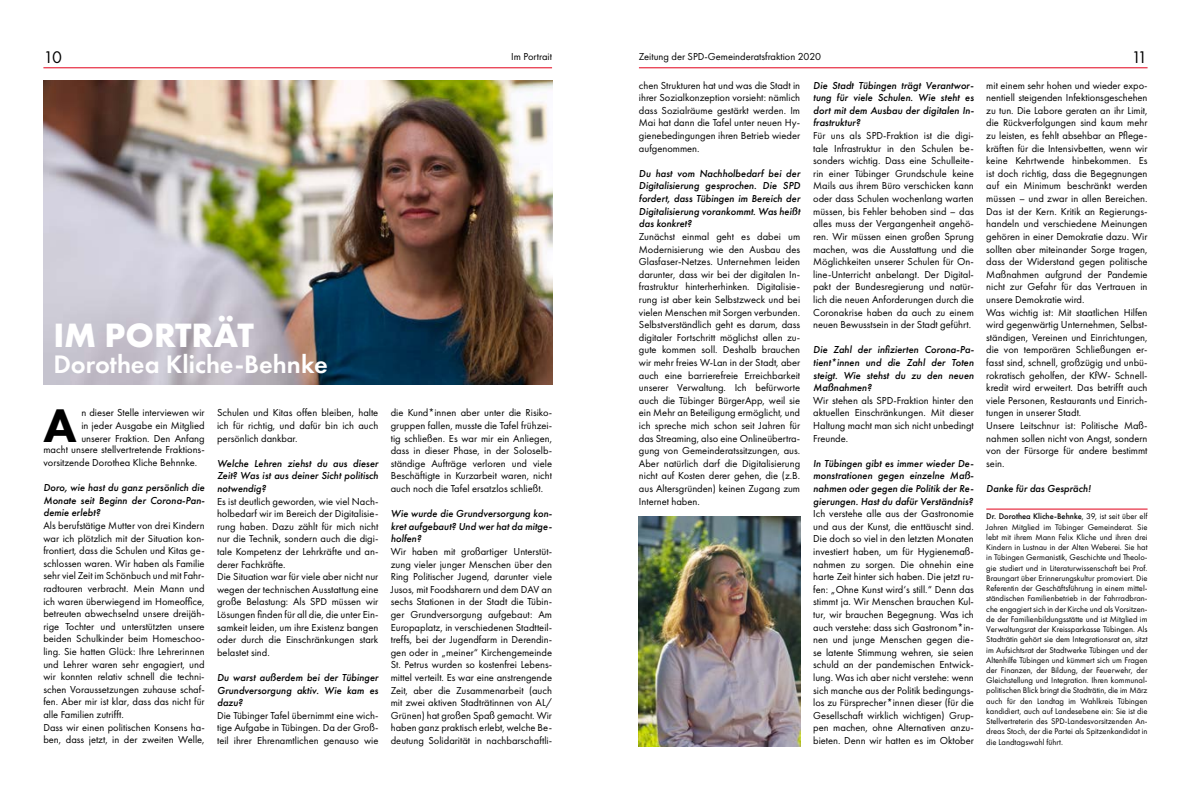
<style>
.page{position:relative;width:1191px;height:794px;background:#fff}
.page>*{position:absolute;margin:0;border:0;box-sizing:border-box;transform-origin:0 0}
.t1{font:800 49px "Futura PT";color:#000}
.t2{font:700 35px "Futura PT";color:#fff}
.t3{font:600 26.25px "Futura PT";color:#fff}
.t4{font:17.5px "Futura PT";color:#000}
.t5{font:10.5px/12.6px "Futura PT";color:#000;text-align:justify}
.t6{font:italic 500 10.5px/12.6px "Futura PT";color:#000;text-align:justify}
.t7{font:8.58px/10.2px "Futura PT";color:#000;text-align:justify}
.s1{font-weight:500}
</style>
<div class="page">
<hr style="left:639px;top:67px;width:508px;height:1px;background:#e2001a">
<hr style="left:43px;top:67px;width:509px;height:1px;background:#e2001a">
<img style="left:43px;top:81px;width:509px;height:303px">
<img style="left:639px;top:516px;width:161px;height:230px">
<hr style="left:986px;top:508px;width:161px;height:1px;background:#e2001a">
<h3 class="t4" style="left:43px;top:46px;width:20px">10</h3>
<p class="t5" style="left:511px;top:50px;width:42px">Im Portrait</p>
<p class="t5" style="left:639px;top:50px;width:184px">Zeitung der SPD-Gemeinderatsfraktion 2020</p>
<h3 class="t4" style="left:1131px;top:46px;width:17px">11</h3>
<h2 class="t2" style="left:53px;top:312px;width:202px">IM PORTRÄT</h2>
<h3 class="t3" style="left:53px;top:348px;width:276px">Dorothea Kliche-Behnke</h3>
<p class="t5" style="left:81px;top:406px;width:125px">n dieser Stelle interviewen wir in jeder Ausgabe ein Mitglied</p>
<h1 class="t1" style="left:43px;top:394px;width:35px">A</h1>
<p class="t5" style="left:81px;top:432px;width:125px">unserer Fraktion. Den Anfang</p>
<p class="t5" style="left:43px;top:443px;width:163px">macht unsere stellvertretende Fraktions&shy;vorsitzende Dorothea Kliche Behnnke.</p>
<p class="t6" style="left:43px;top:481px;width:163px">Doro, wie hast du ganz persönlich die Monate seit Beginn der Corona-Pan&shy;demie erlebt?</p>
<p class="t5" style="left:43px;top:519px;width:163px;text-align:left">Als berufstätige Mutter von drei Kindern war ich plötzlich mit der Situation kon&shy;frontiert, dass die Schulen und Kitas ge&shy;schlossen waren. Wir haben als Familie sehr viel Zeit im Schönbuch und mit Fahr&shy;radtouren verbracht. Mein Mann und ich waren überwiegend im Homeoffice, betreuten abwechselnd unsere dreijäh&shy;rige Tochter und unterstützten unsere beiden Schulkinder beim Homeschoo&shy;ling. Sie hatten Glück: Ihre Lehrerinnen und Lehrer waren sehr engagiert, und wir konnten relativ schnell die techni&shy;schen Voraussetzungen zuhause schaf&shy;fen. Aber mir ist klar, dass das nicht für alle Familien zutrifft.<br>Dass wir einen politischen Konsens ha&shy;ben, dass jetzt, in der zweiten Welle,</p>
<p class="t5" style="left:217px;top:406px;width:163px">Schulen und Kitas offen bleiben, halte ich für richtig, und dafür bin ich auch persönlich dankbar.</p>
<p class="t6" style="left:217px;top:457px;width:163px">Welche Lehren ziehst du aus dieser Zeit? Was ist aus deiner Sicht politisch notwendig?</p>
<p class="t5" style="left:217px;top:495px;width:163px;text-align:left">Es ist deutlich geworden, wie viel Nach&shy;holbedarf wir im Bereich der Digitalisie&shy;rung haben. Dazu zählt für mich nicht nur die Technik, sondern auch die digi&shy;tale Kompetenz der Lehrkräfte und an&shy;derer Fachkräfte.<br>Die Situation war für viele aber nicht nur wegen der technischen Ausstattung eine große Belastung: Als SPD müssen wir Lösungen finden für all die, die unter Ein&shy;samkeit leiden, um ihre Existenz bangen oder durch die Einschränkungen stark belastet sind.</p>
<p class="t6" style="left:217px;top:671px;width:163px">Du warst außerdem bei der Tübinger Grundversorgung aktiv. Wie kam es dazu?</p>
<p class="t5" style="left:217px;top:709px;width:163px">Die Tübinger Tafel übernimmt eine wich&shy;tige Aufgabe in Tübingen. Da der Groß&shy;teil ihrer Ehrenamtlichen genauso wie</p>
<p class="t5" style="left:391px;top:406px;width:163px">die Kund*innen aber unter die Risiko&shy;gruppen fallen, musste die Tafel frühzei&shy;tig schließen. Es war mir ein Anliegen, dass in dieser Phase, in der Soloselb&shy;ständige Aufträge verloren und viele Beschäftigte in Kurzarbeit waren, nicht auch noch die Tafel ersatzlos schließt.</p>
<p class="t6" style="left:391px;top:507px;width:163px">Wie wurde die Grundversorgung kon&shy;kret aufgebaut? Und wer hat da mitge&shy;holfen?</p>
<p class="t5" style="left:391px;top:545px;width:163px">Wir haben mit großartiger Unterstüt&shy;zung vieler junger Menschen über den Ring Politischer Jugend, darunter viele Jusos, mit Foodsharern und dem DAV an sechs Stationen in der Stadt die Tübin&shy;ger Grundversorgung aufgebaut: Am Europaplatz, in verschiedenen Stadtteil&shy;treffs, bei der Jugendfarm in Derendin&shy;gen oder in „meiner“ Kirchengemeinde St. Petrus wurden so kostenfrei Lebens&shy;mittel verteilt. Es war eine anstrengende Zeit, aber die Zusammenarbeit (auch mit zwei aktiven Stadträtinnen von AL/ Grünen) hat großen Spaß gemacht. Wir haben ganz praktisch erlebt, welche Be&shy;deutung Solidarität in nachbarschaftli-</p>
<p class="t5" style="left:639px;top:79px;width:163px">chen Strukturen hat und was die Stadt in ihrer Sozialkonzeption vorsieht: nämlich dass Sozialräume gestärkt werden. Im Mai hat dann die Tafel unter neuen Hy&shy;gienebedingungen ihren Betrieb wieder aufgenommen.</p>
<p class="t6" style="left:639px;top:167px;width:163px">Du hast vom Nachholbedarf bei der Digitalisierung gesprochen. Die SPD fordert, dass Tübingen im Bereich der Digitalisierung vorankommt. Was heißt das konkret?</p>
<p class="t5" style="left:639px;top:230px;width:163px">Zunächst einmal geht es dabei um Modernisierung wie den Ausbau des Glasfaser-Netzes. Unternehmen leiden darunter, dass wir bei der digitalen In&shy;frastruktur hinterherhinken. Digitalisie&shy;rung ist aber kein Selbstzweck und bei vielen Menschen mit Sorgen verbunden.<br>Selbstverständlich geht es darum, dass digitaler Fortschritt möglichst allen zu&shy;gute kommen soll. Deshalb brauchen wir mehr freies W-Lan in der Stadt, aber auch eine barrierefreie Erreichbarkeit unserer Verwaltung. Ich befürworte auch die Tübinger BürgerApp, weil sie ein Mehr an Beteiligung ermöglicht, und ich spreche mich schon seit Jahren für das Streaming, also eine Onlineübertra&shy;gung von Gemeinderatssitzungen, aus.<br>Aber natürlich darf die Digitalisierung nicht auf Kosten derer gehen, die (z.B. aus Altersgründen) keinen Zugang zum Internet haben.</p>
<p class="t5" style="left:986px;top:79px;width:163px;text-align:left">mit einem sehr hohen und wieder expo&shy;nentiell steigenden Infektionsgeschehen zu tun. Die Labore geraten an ihr Limit, die Rückverfolgungen sind kaum mehr zu leisten, es fehlt absehbar an Pflege&shy;kräften für die Intensivbetten, wenn wir keine Kehrtwende hinbekommen. Es ist doch richtig, dass die Begegnungen auf ein Minimum beschränkt werden müssen – und zwar in allen Bereichen.<br>Das ist der Kern. Kritik an Regierungs&shy;handeln und verschiedene Meinungen gehören in einer Demokratie dazu. Wir sollten aber miteinander Sorge tragen, dass der Widerstand gegen politische Maßnahmen aufgrund der Pandemie nicht zur Gefahr für das Vertrauen in unsere Demokratie wird.<br>Was wichtig ist: Mit staatlichen Hilfen wird gegenwärtig Unternehmen, Selbst&shy;ständigen, Vereinen und Einrichtungen, die von temporären Schließungen er&shy;fasst sind, schnell, großzügig und unbü&shy;rokratisch geholfen, der KfW- Schnell&shy;kredit wird erweitert. Das betrifft auch viele Personen, Restaurants und Einrich&shy;tungen in unserer Stadt.<br>Unsere Leitschnur ist: Politische Maß&shy;nahmen sollen nicht von Angst, sondern von der Fürsorge für andere bestimmt sein.</p>
<p class="t6" style="left:986px;top:482px;width:106px">Danke für das Gespräch!</p>
<p class="t6" style="left:813px;top:79px;width:162px">Die Stadt Tübingen trägt Verantwor&shy;tung für viele Schulen. Wie steht es dort mit dem Ausbau der digitalen In&shy;frastruktur?</p>
<p class="t5" style="left:813px;top:129px;width:162px">Für uns als SPD-Fraktion ist die digi&shy;tale Infrastruktur in den Schulen be&shy;sonders wichtig. Dass eine Schulleite&shy;rin einer Tübinger Grundschule keine Mails aus ihrem Büro verschicken kann oder dass Schulen wochenlang warten müssen, bis Fehler behoben sind – das alles muss der Vergangenheit angehö&shy;ren. Wir müssen einen großen Sprung machen, was die Ausstattung und die Möglichkeiten unserer Schulen für On&shy;line-Unterricht anbelangt. Der Digital&shy;pakt der Bundesregierung und natür&shy;lich die neuen Anforderungen durch die Coronakrise haben da auch zu einem neuen Bewusstsein in der Stadt geführt.</p>
<p class="t6" style="left:813px;top:343px;width:162px">Die Zahl der infizierten Corona-Pa&shy;tient*innen und die Zahl der Toten steigt. Wie stehst du zu den neuen Maßnahmen?</p>
<p class="t5" style="left:813px;top:394px;width:162px">Wir stehen als SPD-Fraktion hinter den aktuellen Einschränkungen. Mit dieser Haltung macht man sich nicht unbedingt Freunde.</p>
<p class="t6" style="left:813px;top:457px;width:162px">In Tübingen gibt es immer wieder De&shy;monstrationen gegen einzelne Maß&shy;nahmen oder gegen die Politik der Re&shy;gierungen. Hast du dafür Verständnis?</p>
<p class="t5" style="left:813px;top:507px;width:162px">Ich verstehe alle aus der Gastronomie und aus der Kunst, die enttäuscht sind.<br>Die doch so viel in den letzten Monaten investiert haben, um für Hygienemaß&shy;nahmen zu sorgen. Die ohnehin eine harte Zeit hinter sich haben. Die jetzt ru&shy;fen: „Ohne Kunst wird‘s still.“ Denn das stimmt ja. Wir Menschen brauchen Kul&shy;tur, wir brauchen Begegnung. Was ich auch verstehe: dass sich Gastronom*in&shy;nen und junge Menschen gegen die&shy;se latente Stimmung wehren, sie seien schuld an der pandemischen Entwick&shy;lung. Was ich aber nicht verstehe: wenn sich manche aus der Politik bedingungs&shy;los zu Fürsprecher*innen dieser (für die Gesellschaft wirklich wichtigen) Grup&shy;pen machen, ohne Alternativen anzu&shy;bieten. Denn wir hatten es im Oktober</p>
<p class="t7" style="left:986px;top:511px;width:163px"><span class="s1">Dr. Dorothea Kliche-Behnke</span>, 39, ist seit über elf Jahren Mitglied im Tübinger Gemeinderat. Sie lebt mit ihrem Mann Felix Kliche und ihren drei Kindern in Lustnau in der Alten Weberei. Sie hat in Tübingen Germanistik, Geschichte und Theolo&shy;gie studiert und in Literaturwissenschaft bei Prof.<br>Braungart über Erinnerungskultur promoviert. Die Referentin der Geschäftsführung in einem mittel&shy;ständischen Familienbetrieb in der Fahrradbran&shy;che engagiert sich in der Kirche und als Vorsitzen&shy;de der Familienbildungsstätte und ist Mitglied im Verwaltungsrat der Kreissparkasse Tübingen. Als Stadträtin gehört sie dem Integrationsrat an, sitzt im Aufsichtsrat der Stadtwerke Tübingen und der Altenhilfe Tübingen und kümmert sich um Fragen der Finanzen, der Bildung, der Feuerwehr, der Gleichstellung und Integration. Ihren kommunal&shy;politischen Blick bringt die Stadträtin, die im März auch für den Landtag im Wahlkreis Tübingen kandidiert, auch auf Landesebene ein: Sie ist die Stellvertreterin des SPD-Landesvorsitzenden An&shy;dreas Stoch, der die Partei als Spitzenkandidat in die Landtagswahl führt.</p>
</div>
